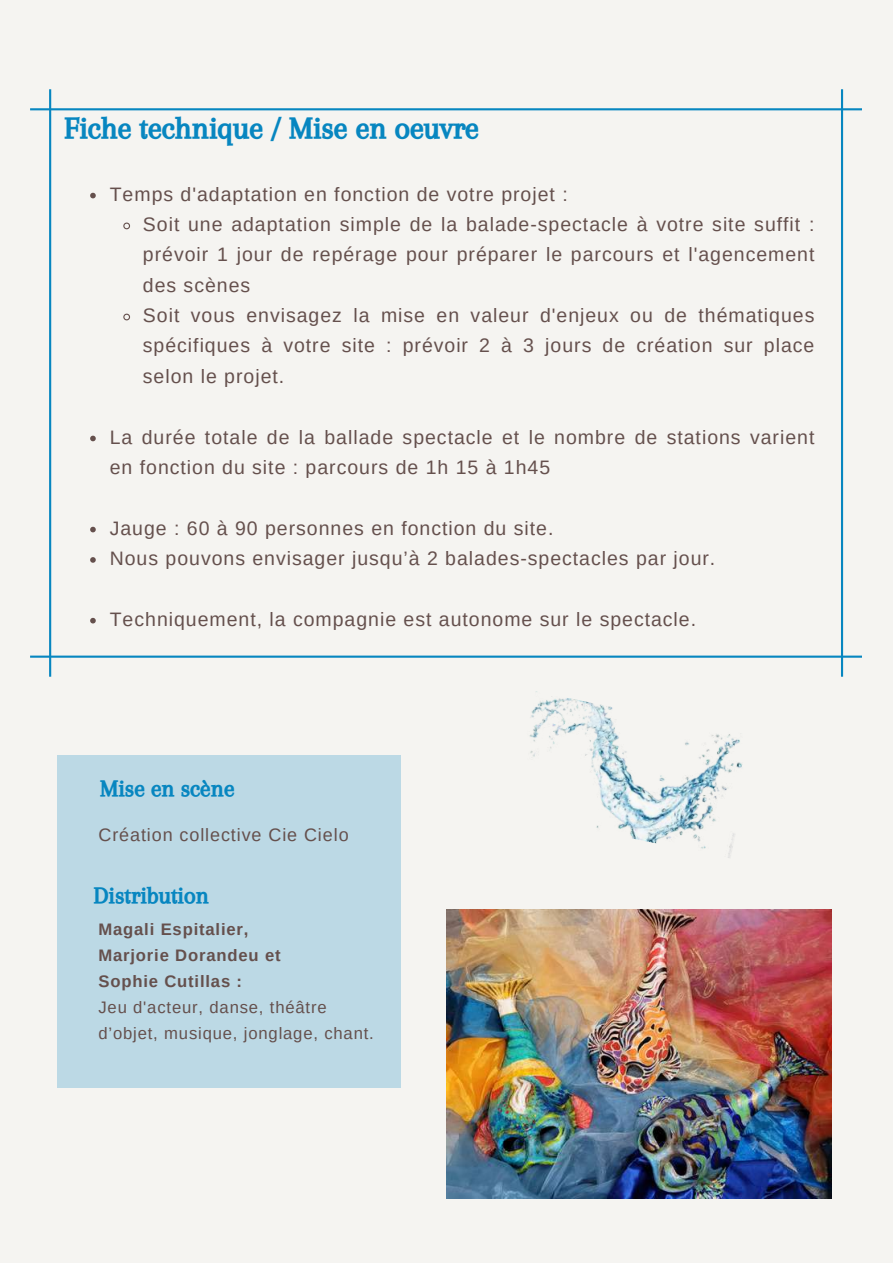
<style>
.page{position:relative;width:893px;height:1264px;background:#fff}
.page>*{position:absolute;margin:0;border:0;box-sizing:border-box;transform-origin:0 0}
.t1{font:31.5px "CA Generated";color:#0786c0}
.t2{font:24px "CA Generated";color:#0786c0}
.t3{font:19.5px/30.3px "Arimo";letter-spacing:.05em;color:#65504d}
.t4{font:18px "Arimo";letter-spacing:.05em;color:#65504d}
.t5{font:16.65px/25.8px "Arimo";letter-spacing:.05em;color:#65504d}
.t6{font:700 16.65px/25.8px "Arimo";letter-spacing:.05em;color:#65504d}
</style>
<div class="page">
<div style="left:0;top:0;width:892px;height:1262px;background:#f5f4f1"></div>
<svg style="left:30px;top:89px;width:831px;height:587px"></svg>
<div style="left:58px;top:755px;width:343px;height:333px;background:#bcd9e5"></div>
<img style="left:529px;top:691px;width:214px;height:167px">
<img style="left:446px;top:909px;width:384px;height:289px">
<svg style="left:90px;top:193px;width:6px;height:5px"></svg>
<svg style="left:122px;top:222px;width:9px;height:8px"></svg>
<svg style="left:122px;top:313px;width:9px;height:8px"></svg>
<svg style="left:90px;top:435px;width:6px;height:6px"></svg>
<svg style="left:90px;top:527px;width:6px;height:5px"></svg>
<svg style="left:90px;top:557px;width:6px;height:5px"></svg>
<svg style="left:90px;top:618px;width:6px;height:5px"></svg>
<h1 class="t1" style="left:65px;top:111px;width:416px">Fiche technique / Mise en oeuvre</h1>
<p class="t3" style="left:143px;top:179px;width:673px;text-indent:-33px">Temps d'adaptation en fonction de votre projet :<br>Soit une adaptation simple de la balade-spectacle à votre site suffit : prévoir 1 jour de repérage pour préparer le parcours et l'agencement des scènes<br>Soit vous envisagez la mise en valeur d'enjeux ou de thématiques spécifiques à votre site : prévoir 2 à 3 jours de création sur place selon le projet.</p>
<p class="t3" style="left:110px;top:421px;width:706px">La durée totale de la ballade spectacle et le nombre de stations varient en fonction du site : parcours de 1h 15 à 1h45</p>
<p class="t3" style="left:110px;top:512px;width:607px">Jauge : 60 à 90 personnes en fonction du site.<br>Nous pouvons envisager jusqu’à 2 balades-spectacles par jour.</p>
<p class="t3" style="left:110px;top:604px;width:588px">Techniquement, la compagnie est autonome sur le spectacle.</p>
<p class="t2" style="left:100px;top:775px;width:136px">Mise en scène</p>
<p class="t4" style="left:98px;top:824px;width:252px">Création collective Cie Cielo</p>
<p class="t2" style="left:94px;top:882px;width:116px">Distribution</p>
<p class="t6" style="left:98px;top:916px;width:184px">Magali Espitalier,<br>Marjorie Dorandeu et<br>Sophie Cutillas :</p>
<p class="t5" style="left:98px;top:994px;width:277px">Jeu d'acteur, danse, théâtre d’objet, musique, jonglage, chant.</p>
</div>
